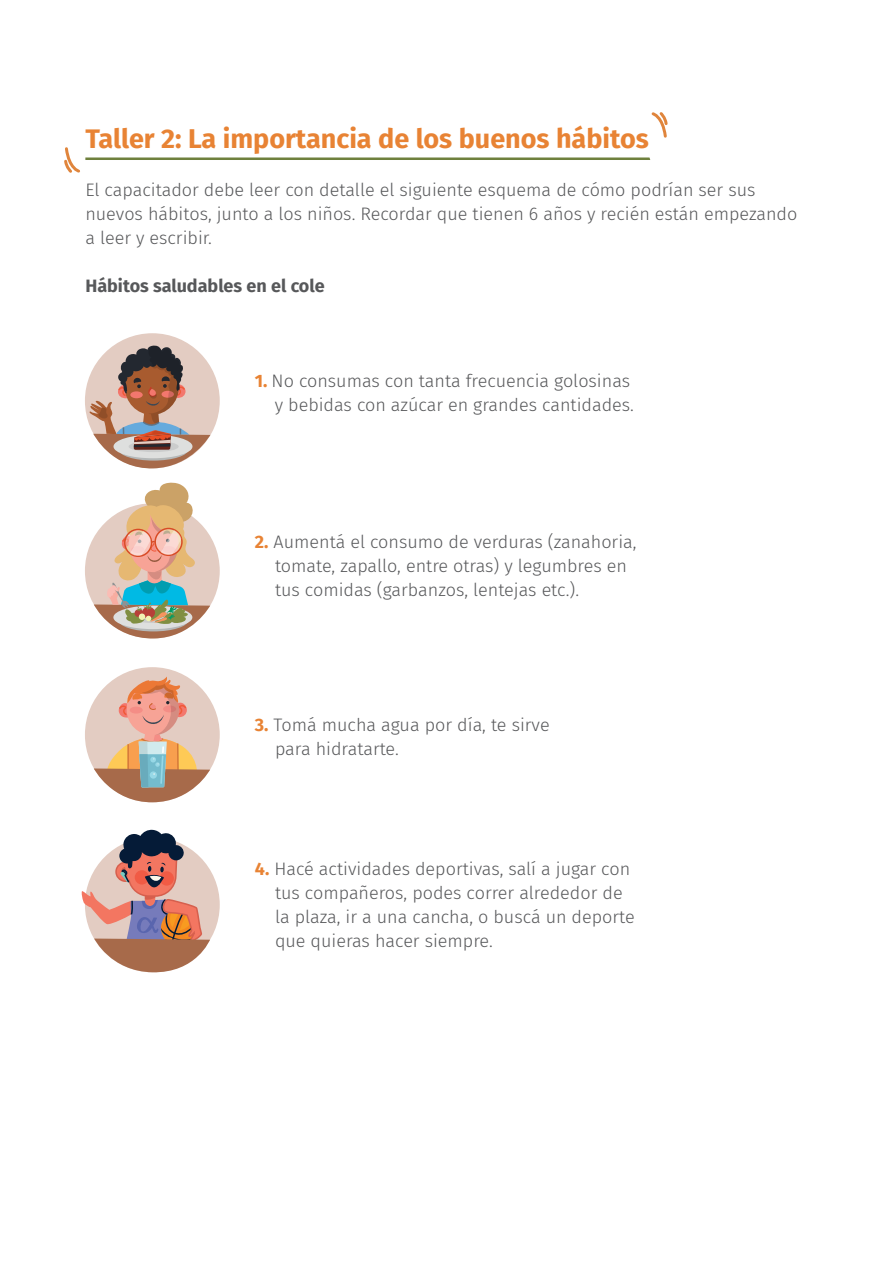
<style>
.page{position:relative;width:893px;height:1263px;background:#fff}
.page>*{position:absolute;margin:0;border:0;box-sizing:border-box;transform-origin:0 0}
.t1{font:700 27px "Fira Sans";color:#e88334}
.t2{font:300 18px/24px "Fira Sans";color:#57585a}
.t3{font:700 18px "Fira Sans";color:#57585a}
.s1{font-weight:700;color:#e88334}
</style>
<div class="page">
<svg style="left:64px;top:112px;width:604px;height:61px"></svg>
<div style="left:85px;top:333px;width:135px;height:135px;background:#e3ccc2;border-radius:50%"></div>
<svg style="left:89px;top:345px;width:121px;height:124px"></svg>
<div style="left:85px;top:667px;width:135px;height:135px;background:#e3ccc2;border-radius:50%"></div>
<svg style="left:94px;top:676px;width:116px;height:127px"></svg>
<div style="left:85px;top:837px;width:135px;height:135px;background:#e3ccc2;border-radius:50%"></div>
<svg style="left:81px;top:829px;width:129px;height:144px"></svg>
<div style="left:85px;top:503px;width:135px;height:135px;background:#e3ccc2;border-radius:50%"></div>
<svg style="left:94px;top:482px;width:116px;height:157px"></svg>
<h1 class="t1" style="left:85px;top:116px;width:565px">Taller 2: La importancia de los buenos hábitos</h1>
<p class="t2" style="left:85px;top:177px;width:714px">El capacitador debe leer con detalle el siguiente esquema de cómo podrían ser sus nuevos hábitos, junto a los niños. Recordar que tienen 6 años y recién están empezando a leer y escribir.</p>
<p class="t3" style="left:85px;top:270px;width:241px">Hábitos saludables en el cole</p>
<p class="t2" style="left:255px;top:369px;width:381px;text-align:right"><span class="s1">1.</span> No consumas con tanta frecuencia golosinas y bebidas con azúcar en grandes cantidades.</p>
<p class="t2" style="left:275px;top:530px;width:363px;text-indent:-20px"><span class="s1">2.</span> Aumentá el consumo de verduras (zanahoria, tomate, zapallo, entre otras) y legumbres en tus comidas (garbanzos, lentejas etc.).</p>
<p class="t2" style="left:275px;top:712px;width:276px;text-indent:-20px"><span class="s1">3.</span> Tomá mucha agua por día, te sirve para hidratarte.</p>
<p class="t2" style="left:275px;top:856px;width:361px;text-indent:-20px"><span class="s1">4.</span> Hacé actividades deportivas, salí a jugar con tus compañeros, podes correr alrededor de la plaza, ir a una cancha, o buscá un deporte que quieras hacer siempre.</p>
</div>
